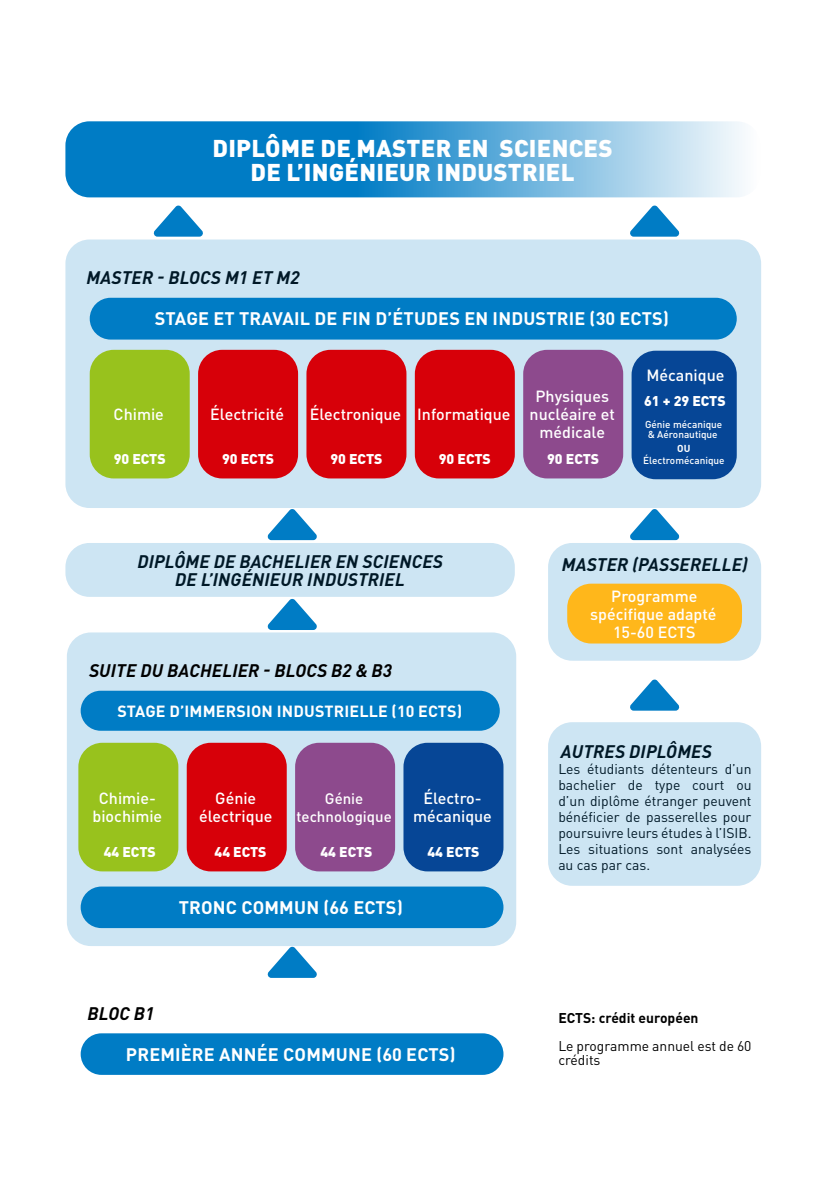
<style>
.page{position:relative;width:840px;height:1191px;background:#fff}
.page>*{position:absolute;margin:0;border:0;box-sizing:border-box;transform-origin:0 0}
.t1{font:900 24px/24px "DINOT";letter-spacing:.01em;color:#fff;text-align:center}
.t2{font:italic 700 18px/18px "DINOT";letter-spacing:.01em;color:#000;text-align:center}
.t3{font:700 18px "DINOT";letter-spacing:.01em;color:#fff}
.t4{font:500 16px/18px "DINOT";color:#fff;text-align:center}
.t5{font:700 16px "DINOT";letter-spacing:.01em;color:#fff}
.t6{font:500 15px/18px "DINOT";color:#fff;text-align:center}
.t7{font:14px/16px "DINOT";color:#000;text-align:justify}
.t8{font:900 14px "DINOT";color:#fff}
.t9{font:700 14px "DINOT";color:#000}
.t10{font:500 10px/10px "DINOT";color:#fff}
.t11{font:700 10px "DINOT";color:#fff}
</style>
<div class="page">
<div style="left:67px;top:632px;width:449px;height:314px;background:#cde5f3;border-radius:24px"></div>
<div style="left:81px;top:690px;width:418px;height:40px;background:#007cc5;border-radius:20px"></div>
<div style="left:81px;top:886px;width:422px;height:42px;background:#007cc5;border-radius:21px"></div>
<div style="left:78px;top:743px;width:100px;height:128px;background:#98c21d;border-radius:24px"></div>
<svg style="left:153px;top:205px;width:50px;height:32px"></svg>
<svg style="left:267px;top:509px;width:50px;height:31px"></svg>
<svg style="left:267px;top:598px;width:50px;height:32px"></svg>
<svg style="left:267px;top:946px;width:50px;height:32px"></svg>
<svg style="left:630px;top:205px;width:50px;height:32px"></svg>
<svg style="left:630px;top:509px;width:50px;height:31px"></svg>
<svg style="left:630px;top:679px;width:50px;height:31px"></svg>
<div style="left:65px;top:239px;width:695px;height:269px;background:#cde5f3;border-radius:24px"></div>
<div style="left:65px;top:543px;width:449px;height:54px;background:#cde5f3;border-radius:24px"></div>
<div style="left:547px;top:543px;width:213px;height:117px;background:#cde5f3;border-radius:24px"></div>
<div style="left:547px;top:722px;width:213px;height:164px;background:#cde5f3;border-radius:24px"></div>
<div style="left:90px;top:298px;width:646px;height:41px;background:#007cc5;border-radius:21px"></div>
<div style="left:81px;top:1033px;width:422px;height:41px;background:#007cc5;border-radius:21px"></div>
<div style="left:90px;top:350px;width:100px;height:128px;background:#98c21d;border-radius:24px"></div>
<div style="left:198px;top:350px;width:100px;height:128px;background:#d70009;border-radius:24px"></div>
<div style="left:187px;top:743px;width:99px;height:128px;background:#d70009;border-radius:24px"></div>
<div style="left:306px;top:350px;width:100px;height:128px;background:#d70009;border-radius:24px"></div>
<div style="left:295px;top:743px;width:100px;height:128px;background:#8d4a8d;border-radius:24px"></div>
<div style="left:414px;top:350px;width:100px;height:128px;background:#d70009;border-radius:24px"></div>
<div style="left:403px;top:743px;width:100px;height:128px;background:#064696;border-radius:24px"></div>
<div style="left:523px;top:350px;width:100px;height:128px;background:#8d4a8d;border-radius:24px"></div>
<div style="left:631px;top:351px;width:105px;height:128px;background:#064696;border-radius:24px"></div>
<svg style="left:65px;top:121px;width:695px;height:76px;background:#4aa1d5"></svg>
<div style="left:567px;top:583px;width:174px;height:60px;background:#ffb71b;border-radius:24px"></div>
<h1 class="t1" style="left:212px;top:133px;width:401px">DIPLÔME DE MASTER EN SCIENCES<br>DE L’INGÉNIEUR INDUSTRIEL</h1>
<p class="t2" style="left:87px;top:267px;width:214px">MASTER - BLOCS M1 ET M2</p>
<p class="t3" style="left:155px;top:305px;width:515px">STAGE ET TRAVAIL DE FIN D’ÉTUDES EN INDUSTRIE (30 ECTS)</p>
<p class="t4" style="left:114px;top:404px;width:52px">Chimie</p>
<p class="t4" style="left:210px;top:404px;width:75px">Électricité</p>
<p class="t4" style="left:309px;top:404px;width:93px">Électronique</p>
<p class="t4" style="left:417px;top:404px;width:95px">Informatique</p>
<p class="t4" style="left:529px;top:386px;width:87px">Physiques nucléaire et médicale</p>
<p class="t8" style="left:114px;top:447px;width:53px">90 ECTS</p>
<p class="t8" style="left:222px;top:447px;width:53px">90 ECTS</p>
<p class="t8" style="left:330px;top:447px;width:53px">90 ECTS</p>
<p class="t8" style="left:438px;top:447px;width:53px">90 ECTS</p>
<p class="t8" style="left:547px;top:447px;width:53px">90 ECTS</p>
<p class="t4" style="left:646px;top:365px;width:80px">Mécanique</p>
<p class="t8" style="left:643px;top:389px;width:83px">61 + 29 ECTS</p>
<p class="t10" style="left:644px;top:419px;width:79px">Génie mécanique &amp; Aéronautique</p>
<p class="t11" style="left:677px;top:440px;width:15px">OU</p>
<p class="t10" style="left:642px;top:455px;width:83px">Électromécanique</p>
<p class="t2" style="left:137px;top:551px;width:307px">DIPLÔME DE BACHELIER EN SCIENCES<br>DE L’INGÉNIEUR INDUSTRIEL</p>
<p class="t2" style="left:89px;top:660px;width:304px">SUITE DU BACHELIER - BLOCS B2 &amp; B3</p>
<p class="t5" style="left:117px;top:698px;width:346px">STAGE D’IMMERSION INDUSTRIELLE (10 ECTS)</p>
<p class="t4" style="left:92px;top:788px;width:71px">Chimie&shy;biochimie</p>
<p class="t4" style="left:199px;top:788px;width:75px">Génie électrique</p>
<p class="t6" style="left:296px;top:788px;width:97px">Génie technologique</p>
<p class="t4" style="left:413px;top:788px;width:80px">Électro&shy;mécanique</p>
<p class="t8" style="left:104px;top:840px;width:53px">44 ECTS</p>
<p class="t8" style="left:214px;top:840px;width:53px">44 ECTS</p>
<p class="t8" style="left:320px;top:840px;width:53px">44 ECTS</p>
<p class="t8" style="left:427px;top:840px;width:53px">44 ECTS</p>
<p class="t3" style="left:179px;top:893px;width:225px">TRONC COMMUN (66 ECTS)</p>
<p class="t2" style="left:87px;top:1002px;width:68px">BLOC B1</p>
<p class="t3" style="left:126px;top:1040px;width:331px">PREMIÈRE ANNÉE COMMUNE (60 ECTS)</p>
<p class="t2" style="left:561px;top:554px;width:187px">MASTER (PASSERELLE)</p>
<p class="t4" style="left:590px;top:585px;width:128px">Programme spécifique adapté<br>15-60 ECTS</p>
<p class="t2" style="left:560px;top:741px;width:152px">AUTRES DIPLÔMES</p>
<p class="t7" style="left:558px;top:760px;width:194px">Les étudiants détenteurs d’un bachelier de type court ou d’un diplôme étranger peuvent bénéficier de passerelles pour poursuivre leurs études à l’ISIB.<br>Les situations sont analysées au cas par cas.</p>
<p class="t9" style="left:558px;top:1006px;width:142px">ECTS: crédit européen</p>
<p class="t7" style="left:558px;top:1037px;width:194px;line-height:14px">Le programme annuel est de 60 crédits</p>
</div>
